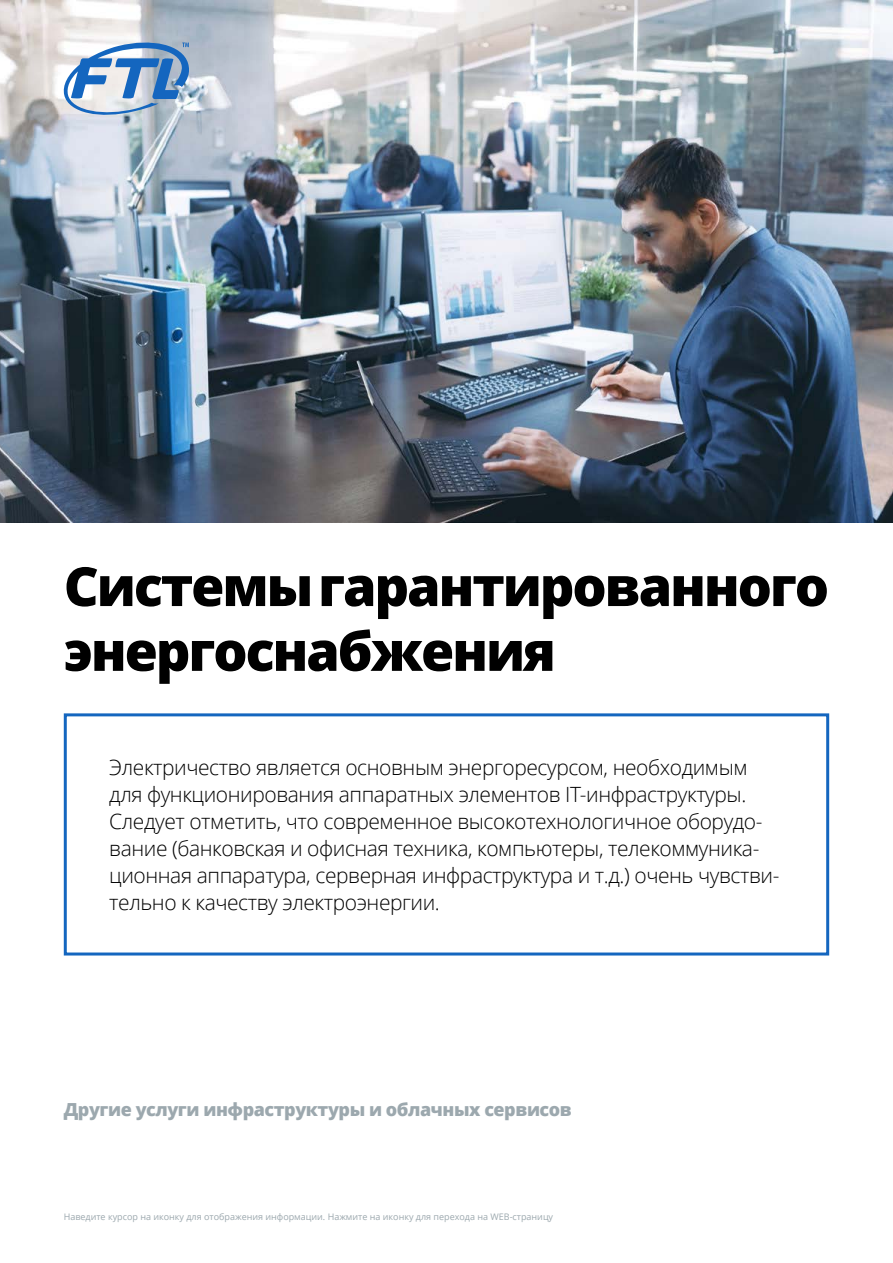
<style>
.page{position:relative;width:893px;height:1263px;background:#fff}
.page>*{position:absolute;margin:0;border:0;box-sizing:border-box;transform-origin:0 0}
.t1{font:800 54px/64.8px "Open Sans";letter-spacing:-.04em;color:#000}
.t2{font:300 21px/27px "Open Sans";letter-spacing:-.02em;color:#000}
.t3{font:800 18px "Open Sans";letter-spacing:-.025em;color:#9ca8ae}
.t4{font:9px "Open Sans";color:#9ca8ae}
</style>
<div class="page">
<img style="left:0;top:0;width:893px;height:522px">
<div style="left:64px;top:713px;width:765px;height:242px;border:3px solid #1466bf"></div>
<svg style="left:62px;top:38px;width:129px;height:81px;background:#9cb8d6"></svg>
<h1 class="t1" style="left:64px;top:554px;width:767px">Системы гарантированного энергоснабжения</h1>
<p class="t2" style="left:109px;top:754px;width:672px">Электричество является основным энергоресурсом, необходимым для функционирования аппаратных элементов IT-инфраструктуры.<br>Следует отметить, что современное высокотехнологичное оборудо&shy;вание (банковская и офисная техника, компьютеры, телекоммуника&shy;ционная аппаратура, серверная инфраструктура и т.д.) очень чувстви&shy;тельно к качеству электроэнергии.</p>
<p class="t3" style="left:64px;top:1098px;width:510px">Другие услуги инфраструктуры и облачных сервисов</p>
<p class="t4" style="left:64px;top:1212px;width:491px">Наведите курсор на иконку для отображения информации. Нажмите на иконку для перехода на WEB-страницу</p>
</div>
